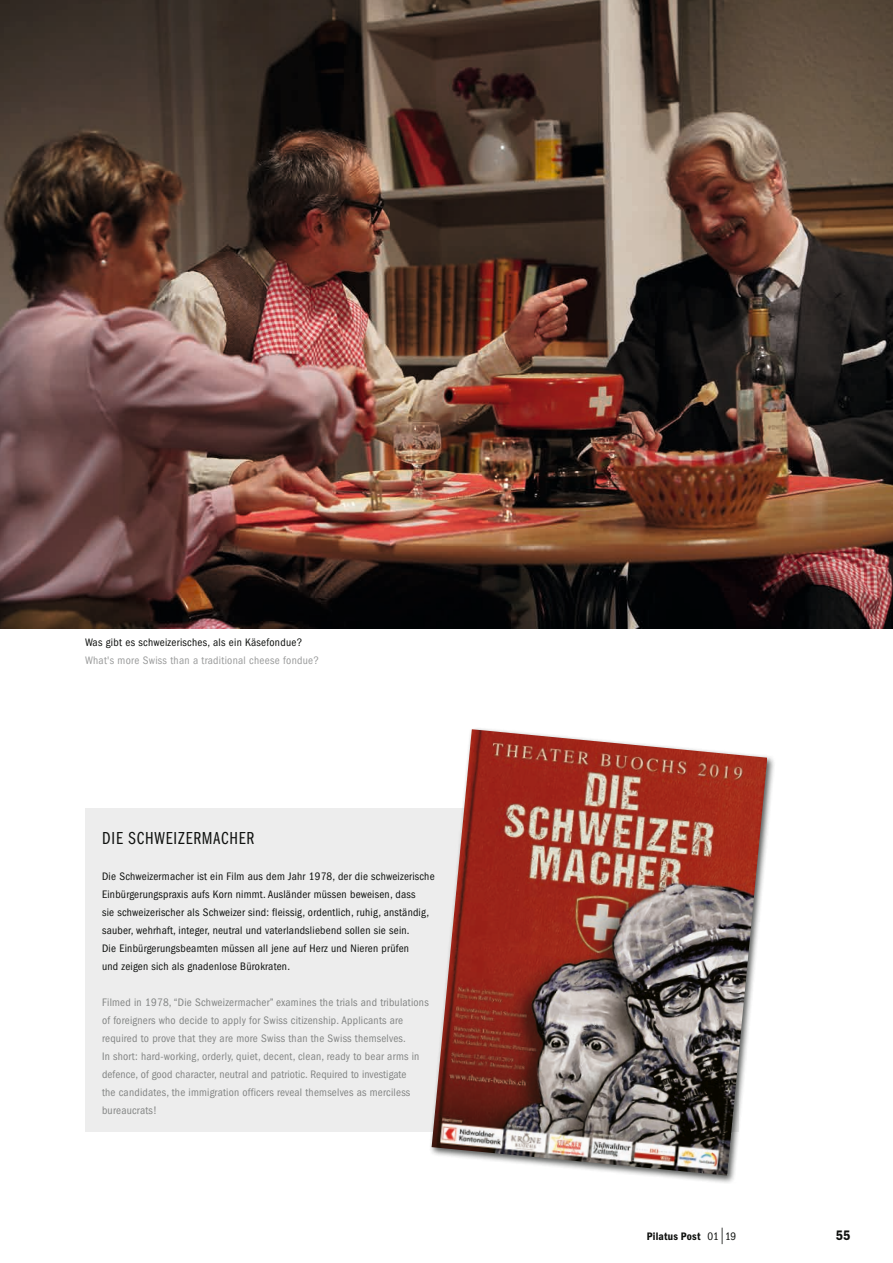
<style>
.page{position:relative;width:893px;height:1263px;background:#fff}
.page>*{position:absolute;margin:0;border:0;box-sizing:border-box;transform-origin:0 0}
.t1{font:18px "ITC Franklin Gothic Std Bk Cp";letter-spacing:.05em;color:#0f110f}
.t2{font:14.25px "ITC Franklin Gothic Std Dm Cd";color:#0f110f}
.t3{font:condensed 11.25px/18px "ITC Franklin Gothic Std";letter-spacing:.02em;color:#0f110f}
.t4{font:condensed 11.25px/18px "ITC Franklin Gothic Std";letter-spacing:.02em;color:#838584}
.t5{font:condensed 11.25px "ITC Franklin Gothic Std";letter-spacing:.025em;color:#9a9b9b}
.t6{font:11.25px "ITC Franklin Gothic Std Dm Cd";letter-spacing:.015em;color:#0f110f}
.s1{font-family:"ITC Franklin Gothic Std";font-stretch:condensed}
.s2{font-family:"ITC Franklin Gothic Std";font-stretch:condensed;font-size:16.35px}
</style>
<div class="page">
<img style="left:0;top:0;width:893px;height:628px">
<div style="left:85px;top:808px;width:653px;height:323px;background:#ededed"></div>
<div style="left:429px;top:726px;width:347px;height:458px;background:#0f110f;opacity:.7"></div>
<img style="left:432px;top:729px;width:335px;height:446px">
<p class="t3" style="left:85px;top:634px;width:219px">Was gibt es schweizerisches, als ein Käsefondue?</p>
<p class="t5" style="left:85px;top:654px;width:235px">What's more Swiss than a traditional cheese fondue?</p>
<h1 class="t1" style="left:102px;top:829px;width:154px">DIE SCHWEIZERMACHER</h1>
<p class="t3" style="left:102px;top:868px;width:334px">Die Schweizermacher ist ein Film aus dem Jahr 1978, der die schweizerische Einbürgerungspraxis aufs Korn nimmt. Ausländer müssen beweisen, dass<br>sie schweizerischer als Schweizer sind: fleissig, ordentlich, ruhig, anständig, sauber, wehrhaft, integer, neutral und vaterlandsliebend sollen sie sein.<br>Die Einbürgerungsbeamten müssen all jene auf Herz und Nieren prüfen<br>und zeigen sich als gnadenlose Bürokraten.</p>
<p class="t4" style="left:102px;top:994px;width:328px">Filmed in 1978, “Die Schweizermacher” examines the trials and tribulations of foreigners who decide to apply for Swiss citizenship. Applicants are required to prove that they are more Swiss than the Swiss themselves.<br>In short: hard-working, orderly, quiet, decent, clean, ready to bear arms in defence, of good character, neutral and patriotic. Required to investigate<br>the candidates, the immigration officers reveal themselves as merciless bureaucrats!</p>
<p class="t6" style="left:647px;top:1230px;width:91px">Pilatus Post <span class="s1">01</span><span class="s2">|</span><span class="s1">19</span></p>
<p class="t2" style="left:836px;top:1227px;width:16px">55</p>
</div>
